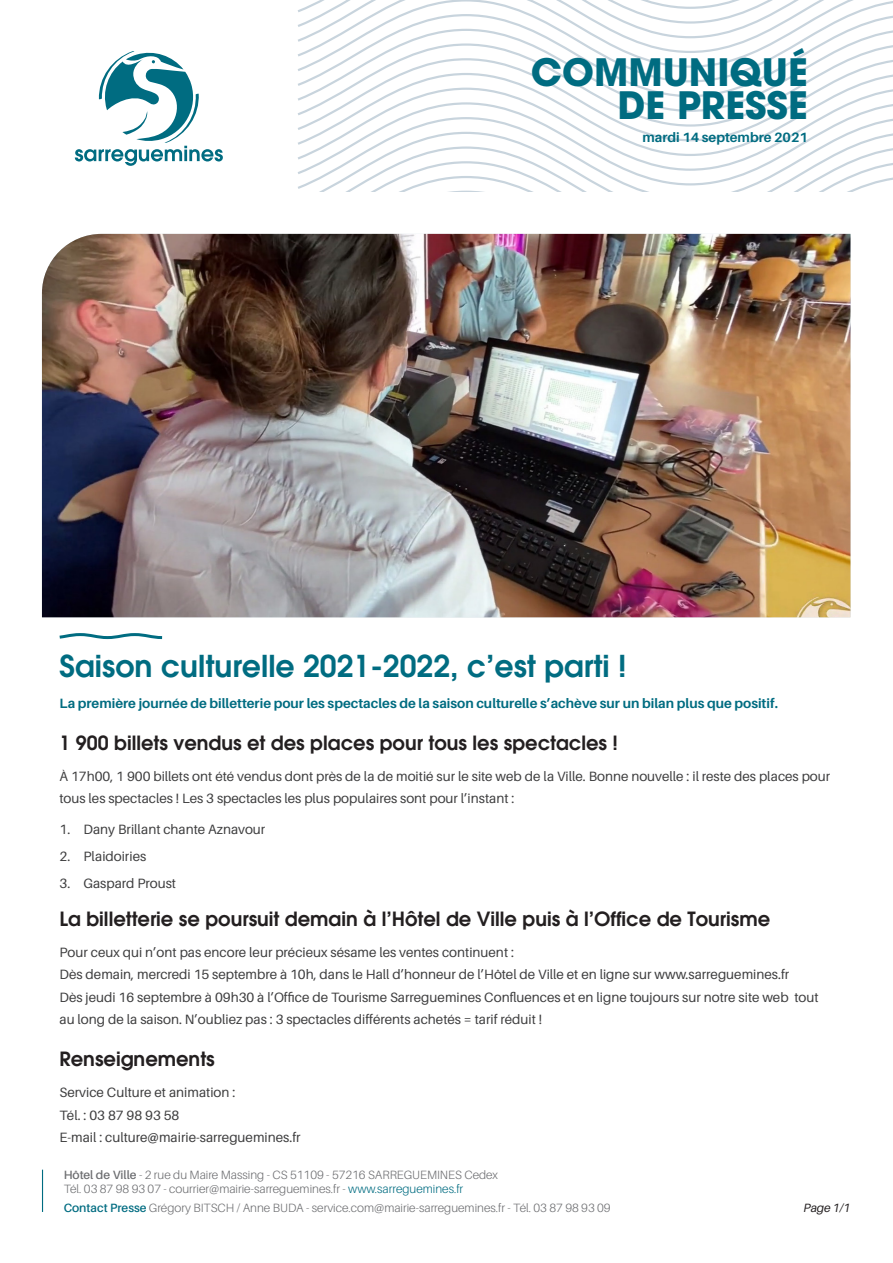
<style>
.page{position:relative;width:893px;height:1263px;background:#fff}
.page>*{position:absolute;margin:0;border:0;box-sizing:border-box;transform-origin:0 0}
.Titre{font:700 37.5px/33px "Avant Garde";color:#006c81;text-align:right}
.Titre-2{font:600 30px "Avant Garde";color:#006c81}
.Titre_2{font:600 19.5px "Avant Garde";color:#231f20}
.Paragraphe{font:600 19.5px "Avant Garde";color:#231f20}
.Paragraphe-2{font:13.5px/22.5px "Aileron";color:#3e3e3f}
.Chapô{font:700 13.5px "Aileron";color:#006c81}
.t1{font:300 12px/14.4px "Aileron";color:#6c6d70}
.t2{font:italic 12px "Aileron";color:#231f20}
.s1{font-weight:600}
.s2{color:#006c81}
.s3{font-weight:600;color:#006c81}
</style>
<div class="page">
<svg style="left:298px;top:185px;width:573px;height:7px"></svg>
<svg style="left:298px;top:171px;width:595px;height:14px"></svg>
<svg style="left:298px;top:156px;width:595px;height:15px"></svg>
<svg style="left:298px;top:141px;width:595px;height:15px"></svg>
<svg style="left:298px;top:127px;width:595px;height:14px"></svg>
<svg style="left:298px;top:112px;width:595px;height:15px"></svg>
<svg style="left:298px;top:97px;width:595px;height:15px"></svg>
<svg style="left:298px;top:82px;width:595px;height:15px"></svg>
<svg style="left:298px;top:68px;width:595px;height:14px"></svg>
<svg style="left:298px;top:0;width:595px;height:68px"></svg>
<svg style="left:75px;top:51px;width:148px;height:115px"></svg>
<hr style="left:42px;top:1170px;width:1px;height:42px;background:#006c81">
<svg style="left:59px;top:633px;width:104px;height:7px"></svg>
<img style="left:42px;top:234px;width:808px;height:383px">
<p class="Titre" style="left:531px;top:56px;width:278px">COMMUNIQUÉ<br>DE PRESSE</p>
<p class="Chapô" style="left:642px;top:130px;width:167px">mardi 14 septembre 2021</p>
<p class="Titre-2" style="left:60px;top:646px;width:569px">Saison culturelle 2021-2022, c’est parti !</p>
<p class="Chapô" style="left:60px;top:695px;width:720px">La première journée de billetterie pour les spectacles de la saison culturelle s’achève sur un bilan plus que positif.</p>
<p class="Titre_2" style="left:60px;top:730px;width:560px">1 900 billets vendus et des places pour tous les spectacles !</p>
<p class="Paragraphe-2" style="left:60px;top:765px;width:772px">À 17h00, 1 900 billets ont été vendus dont près de la de moitié sur le site web de la Ville. Bonne nouvelle : il reste des places pour tous les spectacles ! Les 3 spectacles les plus populaires sont pour l’instant :</p>
<p class="Paragraphe-2" style="left:60px;top:819px;width:207px">1. Dany Brillant chante Aznavour</p>
<p class="Paragraphe-2" style="left:60px;top:845px;width:88px">2. Plaidoiries</p>
<p class="Paragraphe-2" style="left:60px;top:872px;width:118px">3. Gaspard Proust</p>
<p class="Titre_2" style="left:60px;top:906px;width:712px">La billetterie se poursuit demain à l’Hôtel de Ville puis à l’Office de Tourisme</p>
<p class="Paragraphe-2" style="left:60px;top:941px;width:761px">Pour ceux qui n’ont pas encore leur précieux sésame les ventes continuent :<br>Dès demain, mercredi 15 septembre à 10h, dans le Hall d’honneur de l’Hôtel de Ville et en ligne sur www.sarreguemines.fr<br>Dès jeudi 16 septembre à 09h30 à l’Office de Tourisme Sarreguemines Confluences et en ligne toujours sur notre site web tout au long de la saison. N’oubliez pas : 3 spectacles différents achetés = tarif réduit !</p>
<p class="Paragraphe" style="left:60px;top:1046px;width:157px">Renseignements</p>
<p class="Paragraphe-2" style="left:60px;top:1082px;width:243px">Service Culture et animation :<br>Tél. : 03 87 98 93 58<br>E-mail : culture@mairie-sarreguemines.fr</p>
<p class="t1" style="left:64px;top:1168px;width:436px"><span class="s1">Hôtel de Ville</span> - 2 rue du Maire Massing - CS 51109 - 57216 SARREGUEMINES Cedex<br>Tél. 03 87 98 93 07 - courrier@mairie-sarreguemines.fr - <span class="s2">www.sarreguemines.fr</span></p>
<p class="t1" style="left:64px;top:1201px;width:548px"><span class="s3">Contact Presse</span> Grégory BITSCH / Anne BUDA - service.com@mairie-sarreguemines.fr - Tél. 03 87 98 93 09</p>
<p class="t2" style="left:803px;top:1201px;width:49px">Page 1/1</p>
</div>
